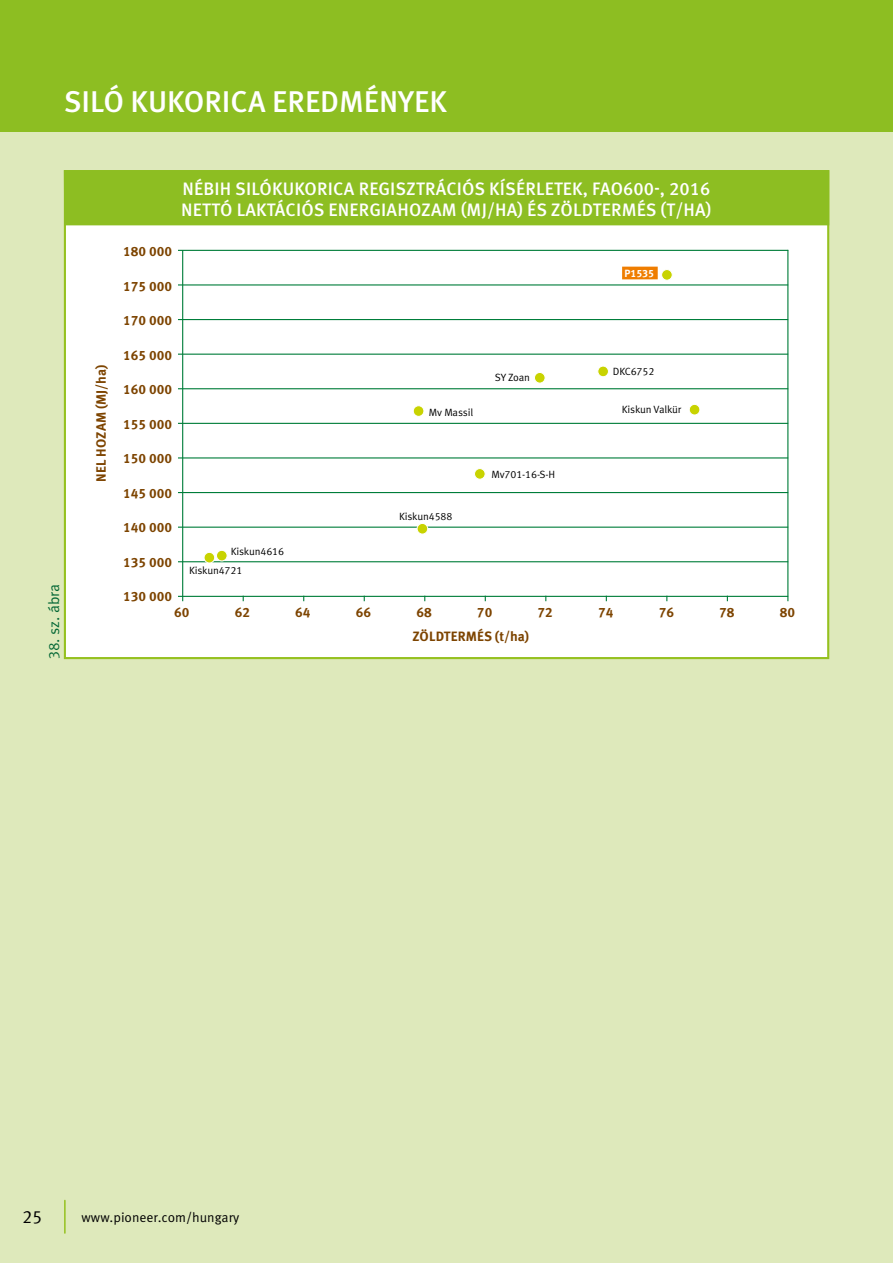
<style>
.page{position:relative;width:893px;height:1263px;background:#dee9bb}
.page>*{position:absolute;margin:0;border:0;box-sizing:border-box;transform-origin:0 0}
.t1{font:500 30px "Meta Pro";color:#fff}
.t2{font:500 18px/21.6px "Meta Pro";letter-spacing:.01em;color:#fff}
.t3{font:18px "Meta Pro Norm";color:#000}
.t4{font:15px "Meta Pro Norm";color:#006533}
.t5{font:700 13.5px "Meta Pro";color:#7d4400}
.t6{font:13.5px "Meta Pro Norm";color:#000}
.t7{font:10.5px/19.5px "Meta Pro Norm";letter-spacing:-.015em;color:#000}
.t8{font:700 10.5px "Meta Pro";letter-spacing:-.01em;color:#fff}
</style>
<div class="page">
<hr style="left:64px;top:1200px;width:2px;height:33px;background:#95c11f">
<div style="left:0;top:0;width:893px;height:132px;background:#8dbe22"></div>
<div style="left:64px;top:170px;width:765px;height:489px;background:#fff;border:2px solid #95c11f"></div>
<div style="left:64px;top:170px;width:765px;height:55px;background:#8dbe22"></div>
<hr style="left:178px;top:596px;width:610px;height:1px;background:#007d3a">
<hr style="left:182px;top:250px;width:1px;height:351px;background:#007d3a">
<hr style="left:178px;top:250px;width:610px;height:1px;background:#007d3a">
<hr style="left:787px;top:250px;width:1px;height:351px;background:#007d3a">
<hr style="left:178px;top:354px;width:610px;height:1px;background:#007d3a">
<hr style="left:178px;top:284px;width:610px;height:1px;background:#007d3a">
<hr style="left:178px;top:423px;width:610px;height:1px;background:#007d3a">
<hr style="left:178px;top:561px;width:610px;height:1px;background:#007d3a">
<hr style="left:178px;top:492px;width:610px;height:1px;background:#007d3a">
<hr style="left:178px;top:527px;width:610px;height:1px;background:#007d3a">
<hr style="left:178px;top:457px;width:610px;height:1px;background:#007d3a">
<hr style="left:178px;top:388px;width:610px;height:1px;background:#007d3a">
<hr style="left:178px;top:319px;width:610px;height:1px;background:#007d3a">
<div style="left:662px;top:270px;width:10px;height:10px;background:#c8d300;border-radius:50%"></div>
<div style="left:661px;top:269px;width:12px;height:12px;border:1px solid #fff;border-radius:50%"></div>
<div style="left:413px;top:406px;width:11px;height:10px;background:#c8d300;border-radius:50%"></div>
<div style="left:413px;top:405px;width:11px;height:12px;border:1px solid #fff;border-radius:50%"></div>
<div style="left:534px;top:372px;width:11px;height:11px;background:#c8d300;border-radius:50%"></div>
<div style="left:534px;top:372px;width:11px;height:11px;border:1px solid #fff;border-radius:50%"></div>
<div style="left:598px;top:366px;width:10px;height:11px;background:#c8d300;border-radius:50%"></div>
<div style="left:597px;top:366px;width:12px;height:11px;border:1px solid #fff;border-radius:50%"></div>
<div style="left:689px;top:404px;width:11px;height:11px;background:#c8d300;border-radius:50%"></div>
<div style="left:689px;top:404px;width:11px;height:11px;border:1px solid #fff;border-radius:50%"></div>
<div style="left:474px;top:469px;width:11px;height:10px;background:#c8d300;border-radius:50%"></div>
<div style="left:474px;top:468px;width:11px;height:12px;border:1px solid #fff;border-radius:50%"></div>
<div style="left:417px;top:523px;width:11px;height:11px;background:#c8d300;border-radius:50%"></div>
<div style="left:417px;top:523px;width:11px;height:11px;border:1px solid #fff;border-radius:50%"></div>
<div style="left:216px;top:550px;width:11px;height:11px;background:#c8d300;border-radius:50%"></div>
<div style="left:216px;top:550px;width:11px;height:11px;border:1px solid #fff;border-radius:50%"></div>
<div style="left:204px;top:552px;width:11px;height:11px;background:#c8d300;border-radius:50%"></div>
<div style="left:204px;top:552px;width:11px;height:11px;border:1px solid #fff;border-radius:50%"></div>
<div style="left:622px;top:267px;width:36px;height:12px;background:#ef7d00"></div>
<h1 class="t1" style="left:64px;top:78px;width:384px">SILÓ KUKORICA EREDMÉNYEK</h1>
<p class="t4" style="left:43px;top:659px;width:77px;rotate:-90deg">38. sz. ábra</p>
<p class="t5" style="left:90px;top:482px;width:119px;rotate:-90deg">NEL HOZAM (MJ/ha)</p>
<h2 class="t2" style="left:181px;top:176px;width:532px">NÉBIH SILÓKUKORICA REGISZTRÁCIÓS KÍSÉRLETEK, FAO600-, 2016<br>NETTÓ LAKTÁCIÓS ENERGIAHOZAM (MJ/HA) ÉS ZÖLDTERMÉS (T/HA)</h2>
<p class="t5" style="left:123px;top:241px;width:51px">180 000</p>
<p class="t5" style="left:123px;top:276px;width:51px">175 000</p>
<p class="t5" style="left:123px;top:310px;width:51px">170 000</p>
<p class="t5" style="left:123px;top:345px;width:51px">165 000</p>
<p class="t5" style="left:123px;top:379px;width:51px">160 000</p>
<p class="t5" style="left:123px;top:414px;width:51px">155 000</p>
<p class="t5" style="left:123px;top:448px;width:51px">150 000</p>
<p class="t5" style="left:123px;top:483px;width:51px">145 000</p>
<p class="t5" style="left:123px;top:517px;width:51px">140 000</p>
<p class="t5" style="left:123px;top:552px;width:51px">135 000</p>
<p class="t5" style="left:123px;top:586px;width:51px">130 000</p>
<p class="t7" style="left:189px;top:541px;width:97px;text-indent:42px">Kiskun4616<br>Kiskun4721</p>
<p class="t7" style="left:429px;top:401px;width:46px">Mv Massil</p>
<p class="t7" style="left:495px;top:367px;width:37px">SY Zoan</p>
<p class="t7" style="left:399px;top:506px;width:55px">Kiskun4588</p>
<p class="t7" style="left:491px;top:464px;width:65px">Mv701-16-S-H</p>
<p class="t8" style="left:625px;top:265px;width:31px">P1535</p>
<p class="t7" style="left:613px;top:361px;width:43px">DKC6752</p>
<p class="t7" style="left:622px;top:399px;width:61px">Kiskun Valkür</p>
<p class="t5" style="left:174px;top:601px;width:17px">60</p>
<p class="t5" style="left:235px;top:601px;width:17px">62</p>
<p class="t5" style="left:295px;top:601px;width:17px">64</p>
<p class="t5" style="left:356px;top:601px;width:17px">66</p>
<p class="t5" style="left:416px;top:601px;width:17px">68</p>
<p class="t5" style="left:477px;top:601px;width:17px">70</p>
<p class="t5" style="left:537px;top:601px;width:17px">72</p>
<p class="t5" style="left:598px;top:601px;width:17px">74</p>
<p class="t5" style="left:659px;top:601px;width:17px">76</p>
<p class="t5" style="left:719px;top:601px;width:17px">78</p>
<p class="t5" style="left:780px;top:601px;width:17px">80</p>
<p class="t5" style="left:412px;top:626px;width:118px">ZÖLDTERMÉS (t/ha)</p>
<h2 class="t3" style="left:22px;top:1203px;width:22px">25</h2>
<p class="t6" style="left:82px;top:1207px;width:159px">www.pioneer.com/hungary</p>
</div>
